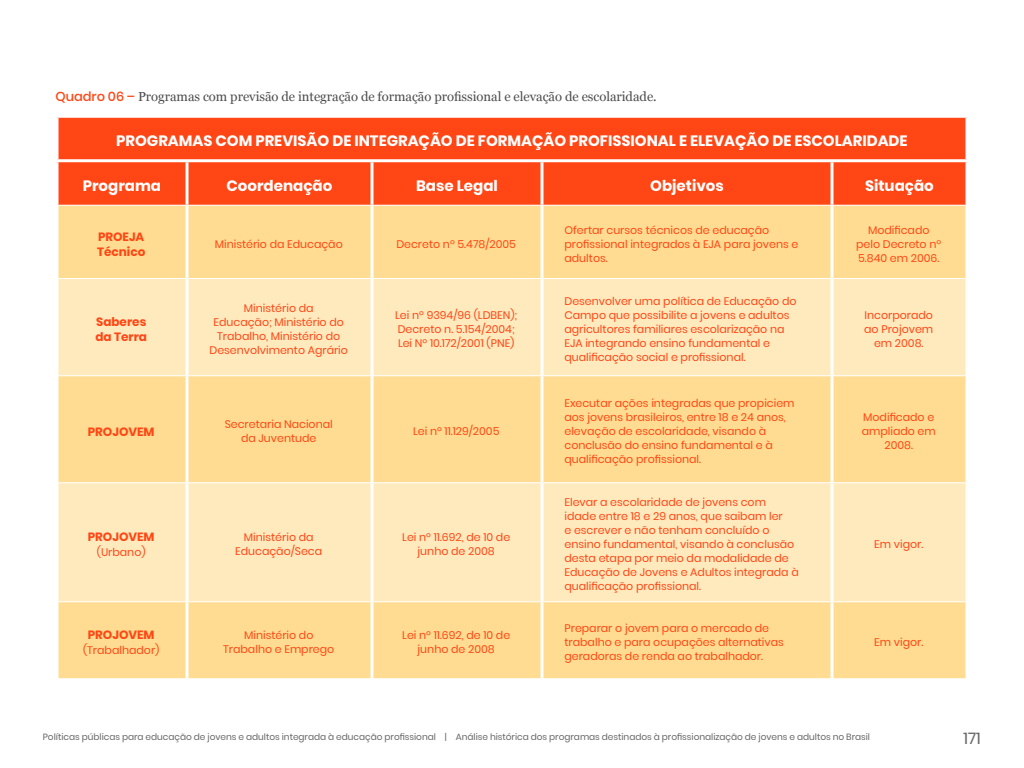
<style>
.page{position:relative;width:1024px;height:768px;background:#fff}
.page>*{position:absolute;margin:0;border:0;box-sizing:border-box;transform-origin:0 0}
.t1{font:16px "Poppins";color:#666}
.t2{font:700 15px "Poppins";color:#fff}
.t3{font:13px "Georgia";color:#4b4b4b}
.t4{font:700 12px/15px "Poppins";color:#ff4614}
.t5{font:11px/14px "Poppins";color:#ff4614;text-align:center}
.t6{font:9px "Poppins";color:#666}
.s1{font-family:"Poppins";font-weight:500;color:#ff4614}
</style>
<div class="page">
<div style="left:58px;top:118px;width:908px;height:87px;background:#ff4614"></div>
<div style="left:58px;top:206px;width:908px;height:472px;background:#ffdc91"></div>
<svg style="left:58px;top:279px;width:908px;height:322px;background:#ffe5af"></svg>
<hr style="left:56px;top:159px;width:131px;height:3px;background:#fff">
<hr style="left:187px;top:159px;width:185px;height:3px;background:#fff">
<hr style="left:186px;top:162px;width:2px;height:43px;background:#fff">
<hr style="left:372px;top:159px;width:170px;height:3px;background:#fff">
<svg style="left:370px;top:162px;width:4px;height:43px"></svg>
<hr style="left:542px;top:159px;width:290px;height:3px;background:#fff">
<svg style="left:540px;top:162px;width:4px;height:43px"></svg>
<hr style="left:832px;top:159px;width:136px;height:3px;background:#fff">
<svg style="left:830px;top:162px;width:4px;height:43px"></svg>
<hr style="left:186px;top:206px;width:2px;height:72px;background:#fff">
<svg style="left:370px;top:206px;width:4px;height:72px"></svg>
<svg style="left:540px;top:206px;width:4px;height:72px"></svg>
<svg style="left:830px;top:206px;width:4px;height:72px"></svg>
<hr style="left:186px;top:279px;width:2px;height:96px;background:#fff">
<svg style="left:370px;top:279px;width:4px;height:96px"></svg>
<svg style="left:540px;top:279px;width:4px;height:96px"></svg>
<svg style="left:830px;top:279px;width:4px;height:96px"></svg>
<hr style="left:186px;top:376px;width:2px;height:106px;background:#fff">
<svg style="left:370px;top:376px;width:4px;height:106px"></svg>
<svg style="left:540px;top:376px;width:4px;height:106px"></svg>
<svg style="left:830px;top:376px;width:4px;height:106px"></svg>
<hr style="left:186px;top:483px;width:2px;height:118px;background:#fff">
<svg style="left:370px;top:483px;width:4px;height:118px"></svg>
<svg style="left:540px;top:483px;width:4px;height:118px"></svg>
<svg style="left:830px;top:483px;width:4px;height:118px"></svg>
<hr style="left:186px;top:602px;width:2px;height:76px;background:#fff">
<svg style="left:370px;top:602px;width:4px;height:76px"></svg>
<svg style="left:540px;top:602px;width:4px;height:76px"></svg>
<svg style="left:830px;top:602px;width:4px;height:76px"></svg>
<hr style="left:58px;top:278px;width:129px;height:1px;background:#fff">
<hr style="left:187px;top:278px;width:185px;height:1px;background:#fff">
<hr style="left:372px;top:278px;width:170px;height:1px;background:#fff">
<hr style="left:542px;top:278px;width:290px;height:1px;background:#fff">
<hr style="left:832px;top:278px;width:134px;height:1px;background:#fff">
<hr style="left:58px;top:375px;width:129px;height:1px;background:#fff">
<hr style="left:187px;top:375px;width:185px;height:1px;background:#fff">
<hr style="left:372px;top:375px;width:170px;height:1px;background:#fff">
<hr style="left:542px;top:375px;width:290px;height:1px;background:#fff">
<hr style="left:832px;top:375px;width:134px;height:1px;background:#fff">
<hr style="left:58px;top:482px;width:129px;height:1px;background:#fff">
<hr style="left:187px;top:482px;width:185px;height:1px;background:#fff">
<hr style="left:372px;top:482px;width:170px;height:1px;background:#fff">
<hr style="left:542px;top:482px;width:290px;height:1px;background:#fff">
<hr style="left:832px;top:482px;width:134px;height:1px;background:#fff">
<hr style="left:58px;top:601px;width:129px;height:1px;background:#fff">
<hr style="left:187px;top:601px;width:185px;height:1px;background:#fff">
<hr style="left:372px;top:601px;width:170px;height:1px;background:#fff">
<hr style="left:542px;top:601px;width:290px;height:1px;background:#fff">
<hr style="left:832px;top:601px;width:134px;height:1px;background:#fff">
<p class="t3" style="left:56px;top:87px;width:603px"><span class="s1">Quadro 06 –</span> Programas com previsão de integração de formação profissional e elevação de escolaridade.</p>
<h2 class="t2" style="left:116px;top:132px;width:793px">PROGRAMAS COM PREVISÃO DE INTEGRAÇÃO DE FORMAÇÃO PROFISSIONAL E ELEVAÇÃO DE ESCOLARIDADE</h2>
<h2 class="t2" style="left:83px;top:177px;width:80px">Programa</h2>
<h2 class="t2" style="left:227px;top:177px;width:107px">Coordenação</h2>
<h2 class="t2" style="left:416px;top:177px;width:83px">Base Legal</h2>
<h2 class="t2" style="left:650px;top:177px;width:75px">Objetivos</h2>
<h2 class="t2" style="left:865px;top:177px;width:70px">Situação</h2>
<p class="t4" style="left:97px;top:229px;width:50px">PROEJA<br>Técnico</p>
<p class="t5" style="left:215px;top:237px;width:129px">Ministério da Educação</p>
<p class="t5" style="left:396px;top:237px;width:121px">Decreto nº 5.478/2005</p>
<p class="t5" style="left:564px;top:223px;width:235px;text-align:left">Ofertar cursos técnicos de educação profissional integrados à EJA para jovens e adultos.</p>
<p class="t5" style="left:856px;top:223px;width:87px">Modificado pelo Decreto nº<br>5.840 em 2006.</p>
<p class="t4" style="left:95px;top:314px;width:53px">Saberes da Terra</p>
<p class="t5" style="left:210px;top:301px;width:140px">Ministério da<br>Educação; Ministério do<br>Trabalho, Ministério do<br>Desenvolvimento Agrário</p>
<p class="t5" style="left:395px;top:308px;width:124px;text-align:left">Lei nº 9394/96 (LDBEN);<br>Decreto n. 5.154/2004;<br>Lei Nº 10.172/2001 (PNE)</p>
<p class="t5" style="left:564px;top:294px;width:234px;text-align:left">Desenvolver uma política de Educação do Campo que possibilite a jovens e adultos agricultores familiares escolarização na EJA integrando ensino fundamental e qualificação social e profissional.</p>
<p class="t4" style="left:88px;top:424px;width:68px">PROJOVEM</p>
<p class="t5" style="left:225px;top:417px;width:110px">Secretaria Nacional da Juventude</p>
<p class="t5" style="left:413px;top:424px;width:88px">Lei nº 11.129/2005</p>
<p class="t4" style="left:88px;top:529px;width:68px">PROJOVEM</p>
<p class="t5" style="left:97px;top:545px;width:50px">(Urbano)</p>
<p class="t5" style="left:235px;top:530px;width:88px">Ministério da<br>Educação/Seca</p>
<p class="t5" style="left:402px;top:530px;width:110px">Lei nº 11.692, de 10 de junho de 2008</p>
<p class="t5" style="left:565px;top:396px;width:232px;text-align:left">Executar ações integradas que propiciem aos jovens brasileiros, entre 18 e 24 anos, elevação de escolaridade, visando à conclusão do ensino fundamental e à qualificação profissional.</p>
<p class="t5" style="left:564px;top:495px;width:236px;text-align:left">Elevar a escolaridade de jovens com idade entre 18 e 29 anos, que saibam ler<br>e escrever e não tenham concluído o ensino fundamental, visando à conclusão desta etapa por meio da modalidade de Educação de Jovens e Adultos integrada à qualificação profissional.</p>
<p class="t4" style="left:88px;top:627px;width:68px">PROJOVEM</p>
<p class="t5" style="left:83px;top:643px;width:78px">(Trabalhador)</p>
<p class="t5" style="left:223px;top:628px;width:113px">Ministério do<br>Trabalho e Emprego</p>
<p class="t5" style="left:402px;top:628px;width:110px">Lei nº 11.692, de 10 de junho de 2008</p>
<p class="t5" style="left:564px;top:621px;width:221px;text-align:left">Preparar o jovem para o mercado de trabalho e para ocupações alternativas geradoras de renda ao trabalhador.</p>
<p class="t5" style="left:864px;top:308px;width:70px">Incorporado ao Projovem em 2008.</p>
<p class="t5" style="left:862px;top:410px;width:76px">Modificado e ampliado em<br>2008.</p>
<p class="t5" style="left:874px;top:537px;width:51px">Em vigor.</p>
<p class="t5" style="left:874px;top:635px;width:51px">Em vigor.</p>
<p class="t6" style="left:43px;top:732px;width:829px">Políticas públicas para educação de jovens e adultos integrada à educação profissional | Análise histórica dos programas destinados à profissionalização de jovens e adultos no Brasil</p>
<h1 class="t1" style="left:964px;top:729px;width:19px">171</h1>
</div>
